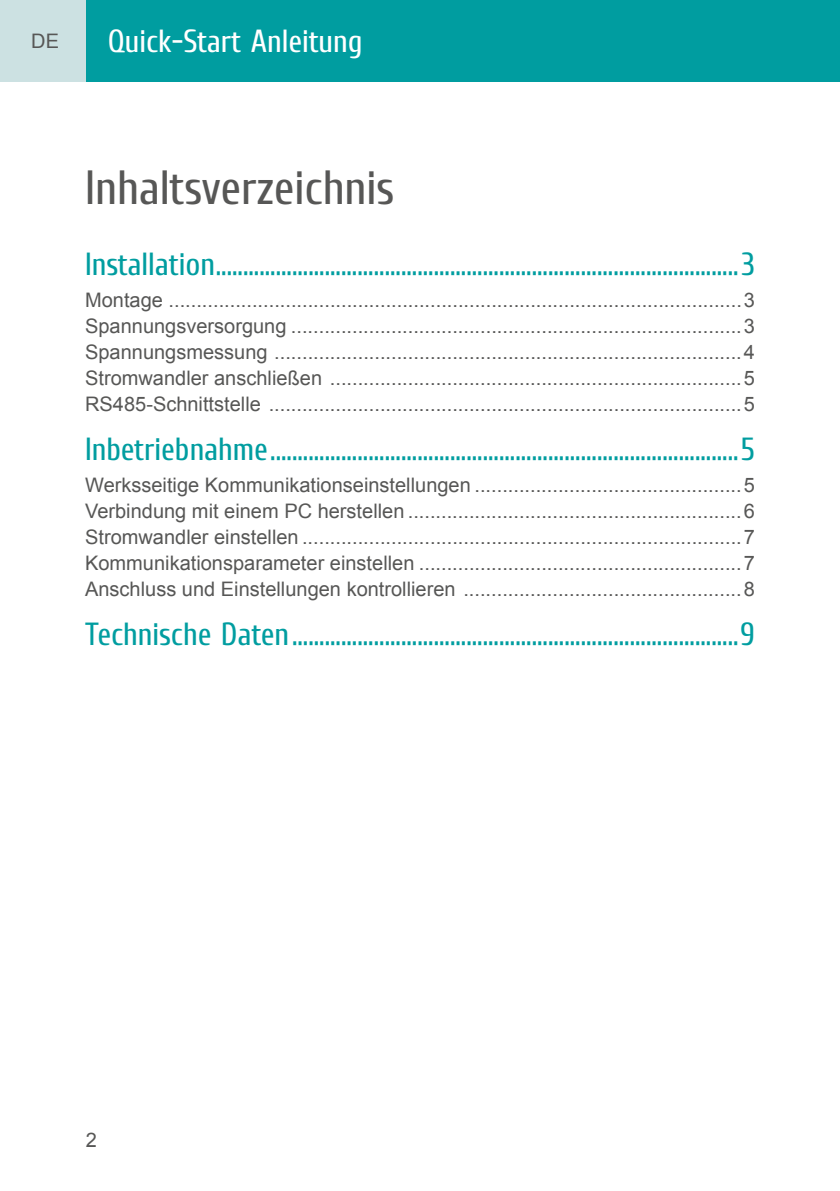
<style>
.page{position:relative;width:840px;height:1191px;background:#fff}
.page>*{position:absolute;margin:0;border:0;box-sizing:border-box;transform-origin:0 0}
.t1{font:48px "Cuprum";color:#575756}
.t2{font:32px "Cuprum";color:#009da0}
.t3{font:32px "Cuprum";color:#fff}
.t4{font:20px/26px "Arial";color:#575756;text-align:justify}
</style>
<div class="page">
<hr style="left:839px;top:0;width:1px;height:81px;background:#009da0">
<div style="left:0;top:0;width:839px;height:81px;background:#009da0"></div>
<div style="left:0;top:0;width:85px;height:81px;background:#cce1e2"></div>
<p class="t4" style="left:31px;top:28px;width:29px">DE</p>
<h2 class="t3" style="left:108px;top:22px;width:256px">Quick-Start Anleitung</h2>
<h1 class="t1" style="left:85px;top:159px;width:310px">Inhaltsverzeichnis</h1>
<h2 class="t2" style="left:85px;top:246px;width:670px">Installation................................................................................................3</h2>
<p class="t4" style="left:85px;top:287px;width:670px">Montage .......................................................................................................3<br>Spannungsversorgung .................................................................................3<br>Spannungsmessung ....................................................................................4<br>Stromwandler anschließen ..........................................................................5<br>RS485-Schnittstelle .....................................................................................5</p>
<h2 class="t2" style="left:85px;top:430px;width:670px">Inbetriebnahme......................................................................................5</h2>
<p class="t4" style="left:85px;top:472px;width:670px">Werksseitige Kommunikationseinstellungen ................................................5<br>Verbindung mit einem PC herstellen ............................................................6<br>Stromwandler einstellen ...............................................................................7<br>Kommunikationsparameter einstellen ..........................................................7<br>Anschluss und Einstellungen kontrollieren ..................................................8</p>
<h2 class="t2" style="left:85px;top:615px;width:670px">Technische Daten..................................................................................9</h2>
<p class="t4" style="left:86px;top:1127px;width:13px">2</p>
</div>
